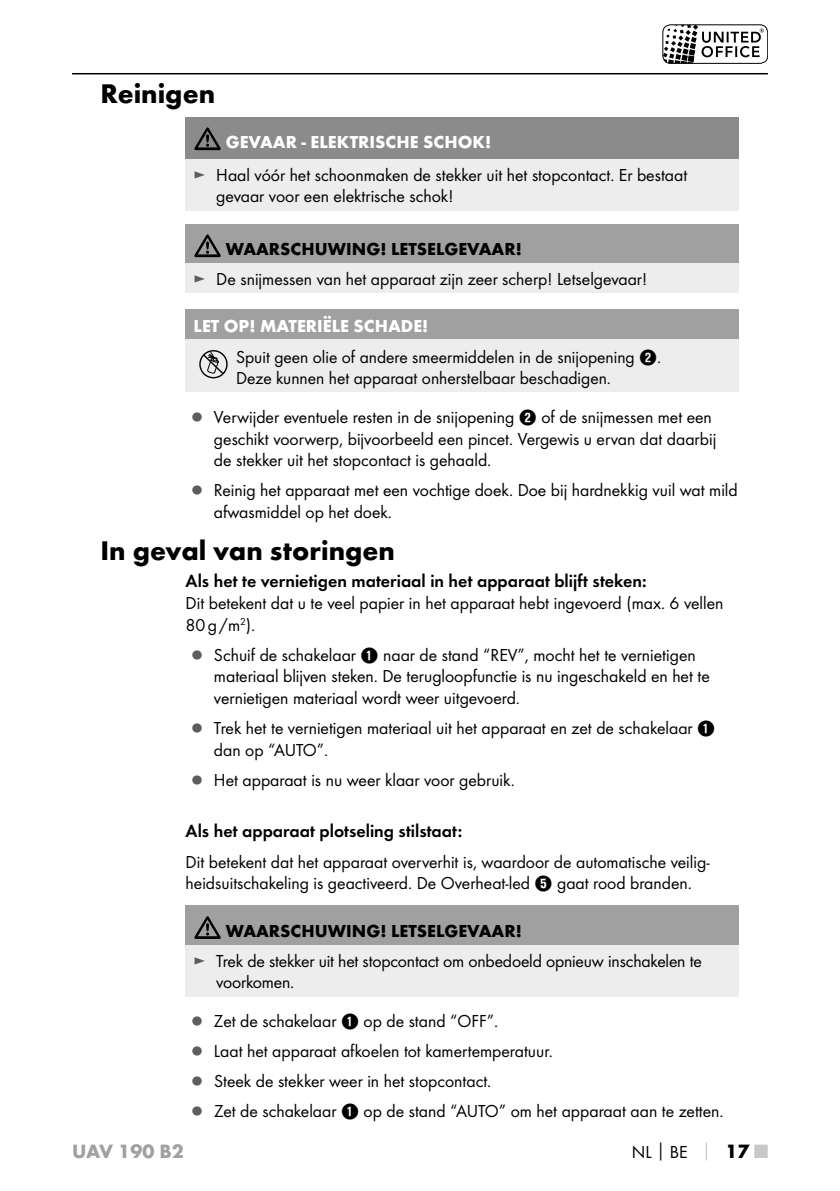
<style>
.page{position:relative;width:840px;height:1191px;background:#fff}
.page>*{position:absolute;margin:0;border:0;box-sizing:border-box;transform-origin:0 0}
.t1{font:700 28px "Futura";color:#000}
.t2{font:700 20px "Futura";color:#a0a0a0}
.t3{font:18px/21.6px "Futura Boo";color:#000}
.t4{font:18px "Futura Dem";color:#000}
.t5{font:700 18px "Futura";color:#000}
.t6{font:700 18px "Futura";color:#fff}
.s1{color:#5d5d5d}
.s2{font-family:"Hako PI Nummern"}
.s3{font-family:"Futura";font-weight:700;color:#c8c8c8}
.s4{font-family:"Futura";font-weight:700;font-size:20px}
.s5{font-family:"Futura";font-weight:700;font-size:20px;color:#c8c8c8}
</style>
<div class="page">
<hr style="left:72px;top:73px;width:695px;height:1px;background:#000">
<svg style="left:662px;top:25px;width:101px;height:37px"></svg>
<div style="left:662px;top:25px;width:105px;height:39px;border:1px solid #000;border-radius:8px"></div>
<div style="left:185px;top:117px;width:553px;height:42px;background:#8b8b8b"></div>
<div style="left:185px;top:159px;width:553px;height:51px;background:#ededed"></div>
<svg style="left:194px;top:127px;width:26px;height:23px"></svg>
<div style="left:185px;top:224px;width:553px;height:39px;background:#a0a0a0"></div>
<div style="left:185px;top:263px;width:553px;height:30px;background:#ededed"></div>
<svg style="left:194px;top:234px;width:26px;height:23px"></svg>
<div style="left:185px;top:309px;width:553px;height:30px;background:#a0a0a0"></div>
<div style="left:185px;top:339px;width:553px;height:53px;background:#ededed"></div>
<svg style="left:199px;top:350px;width:28px;height:28px"></svg>
<div style="left:185px;top:905px;width:553px;height:40px;background:#a0a0a0"></div>
<div style="left:185px;top:945px;width:553px;height:51px;background:#ededed"></div>
<svg style="left:194px;top:916px;width:26px;height:23px"></svg>
<h1 class="t1" style="left:100px;top:76px;width:116px">Reinigen</h1>
<p class="t6" style="left:225px;top:131px;width:267px">GEVAAR - ELEKTRISCHE SCHOK!</p>
<p class="t3" style="left:216px;top:164px;width:472px;text-indent:-23px"><span class="s1">►</span> Haal vóór het schoonmaken de stekker uit het stopcontact. Er bestaat gevaar voor een elektrische schok!</p>
<p class="t5" style="left:225px;top:238px;width:297px">WAARSCHUWING! LETSELGEVAAR!</p>
<p class="t3" style="left:193px;top:268px;width:454px"><span class="s1">►</span> De snijmessen van het apparaat zijn zeer scherp! Letselgevaar!</p>
<p class="t6" style="left:193px;top:314px;width:236px">LET OP! MATERIËLE SCHADE!</p>
<p class="t3" style="left:236px;top:346px;width:424px">Spuit geen olie of andere smeermiddelen in de snijopening <span class="s2">2</span>.<br>Deze kunnen het apparaat onherstelbaar beschadigen.</p>
<p class="t3" style="left:214px;top:406px;width:503px;text-indent:-23px"><span class="s1">●</span> Verwijder eventuele resten in de snijopening <span class="s2">2</span> of de snijmessen met een geschikt voorwerp, bijvoorbeeld een pincet. Vergewis u ervan dat daarbij de stekker uit het stopcontact is gehaald.</p>
<p class="t3" style="left:214px;top:479px;width:525px;text-indent:-23px"><span class="s1">●</span> Reinig het apparaat met een vochtige doek. Doe bij hardnekkig vuil wat mild afwasmiddel op het doek.</p>
<h1 class="t1" style="left:100px;top:533px;width:296px">In geval van storingen</h1>
<p class="t4" style="left:185px;top:570px;width:462px">Als het te vernietigen materiaal in het apparaat blijft steken:</p>
<p class="t3" style="left:185px;top:592px;width:539px">Dit betekent dat u te veel papier in het apparaat hebt ingevoerd (max. 6 vellen<br>80g/m<sup>2</sup>).</p>
<p class="t3" style="left:214px;top:644px;width:497px;text-indent:-23px"><span class="s1">●</span> Schuif de schakelaar <span class="s2">1</span> naar de stand “REV”, mocht het te vernietigen materiaal blijven steken. De terugloopfunctie is nu ingeschakeld en het te vernietigen materiaal wordt weer uitgevoerd.</p>
<p class="t3" style="left:214px;top:717px;width:502px;text-indent:-23px"><span class="s1">●</span> Trek het te vernietigen materiaal uit het apparaat en zet de schakelaar <span class="s2">1 </span>dan op “AUTO”.</p>
<p class="t3" style="left:191px;top:769px;width:322px"><span class="s1">●</span> Het apparaat is nu weer klaar voor gebruik.</p>
<p class="t4" style="left:185px;top:820px;width:278px">Als het apparaat plotseling stilstaat:</p>
<p class="t3" style="left:185px;top:850px;width:525px">Dit betekent dat het apparaat oververhit is, waardoor de automatische veilig&shy;heidsuitschakeling is geactiveerd. De Overheat-led <span class="s2">5</span> gaat rood branden.</p>
<p class="t5" style="left:225px;top:920px;width:297px">WAARSCHUWING! LETSELGEVAAR!</p>
<p class="t3" style="left:216px;top:949px;width:487px;text-indent:-23px"><span class="s1">►</span> Trek de stekker uit het stopcontact om onbedoeld opnieuw inschakelen te voorkomen.</p>
<p class="t3" style="left:191px;top:1010px;width:306px"><span class="s1">●</span> Zet de schakelaar <span class="s2">1</span> op de stand “OFF”.</p>
<p class="t3" style="left:191px;top:1040px;width:360px"><span class="s1">●</span> Laat het apparaat afkoelen tot kamertemperatuur.</p>
<p class="t3" style="left:191px;top:1070px;width:299px"><span class="s1">●</span> Steek de stekker weer in het stopcontact.</p>
<p class="t3" style="left:191px;top:1100px;width:531px"><span class="s1">●</span> Zet de schakelaar <span class="s2">1</span> op de stand “AUTO” om het apparaat aan te zetten.</p>
<p class="t2" style="left:72px;top:1139px;width:113px">UAV 190 B2</p>
<p class="t3" style="left:631px;top:1141px;width:137px">NL│BE <span class="s3">│</span> <span class="s4">17</span> <span class="s5">■</span></p>
</div>
